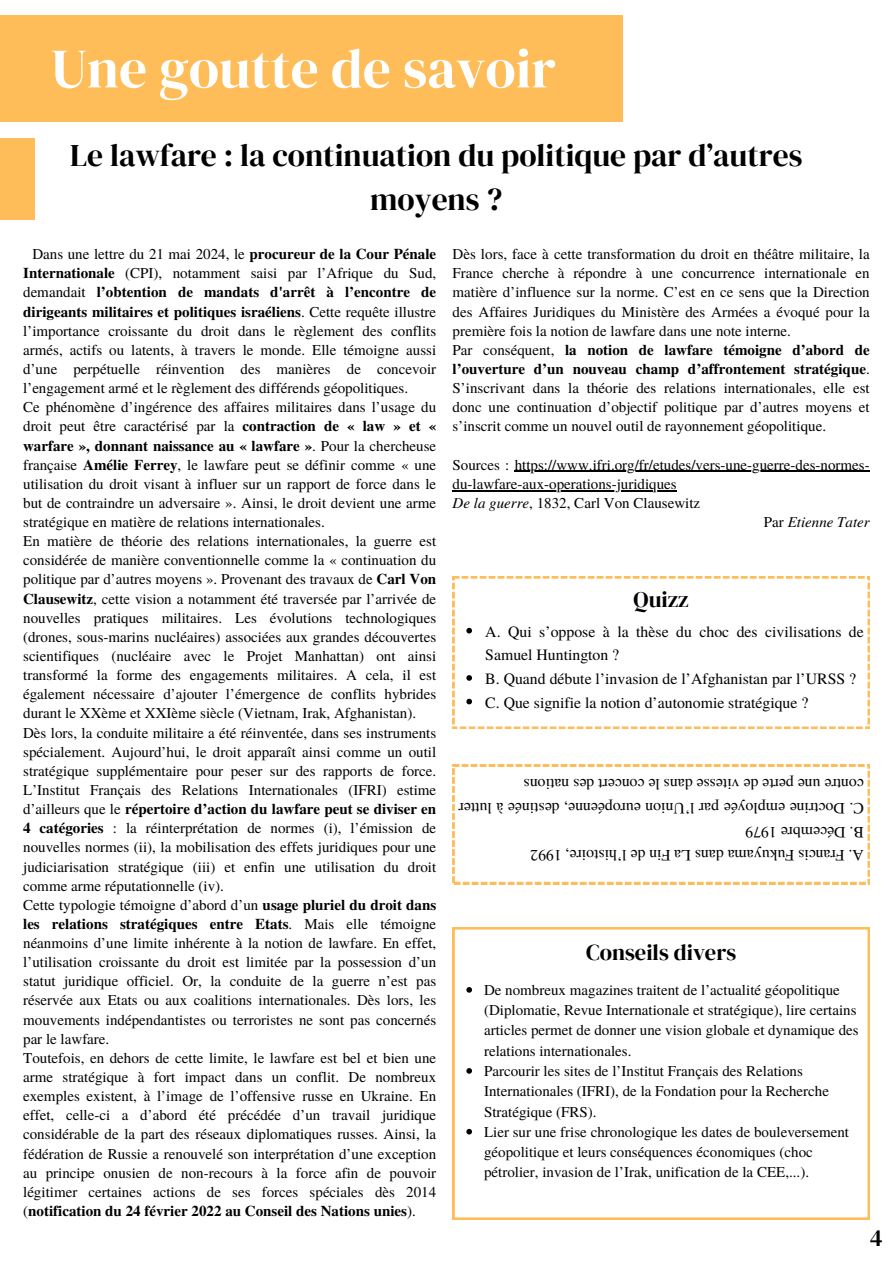
<style>
.page{position:relative;width:894px;height:1264px;background:#fff}
.page>*{position:absolute;margin:0;border:0;box-sizing:border-box;transform-origin:0 0}
.t1{font:55.5px "DM Serif Display";color:#fff}
.t2{font:31.5px/43.8px "DM Serif Display";color:#000;text-align:center}
.t3{font:24px "DM Serif Display";color:#000}
.t4{font:22.5px "DM Serif Display";color:#000}
.t5{font:15.75px/23.7px "Te X Gyre Termes";color:#000}
.t6{font:15px/19.2px "Te X Gyre Termes";color:#000;text-align:justify}
.t7{font:italic 15px "Te X Gyre Termes";color:#000}
.s1{font-weight:700}
.s2{font-style:italic}
.s3{font-style:normal}
</style>
<div class="page">
<div style="left:0;top:15px;width:622px;height:107px;background:#ffbd59"></div>
<div style="left:0;top:138px;width:35px;height:81px;background:#ffbd59"></div>
<hr style="left:514px;top:471px;width:355px;height:1px;background:#000">
<hr style="left:452px;top:490px;width:224px;height:1px;background:#000">
<svg style="left:452px;top:576px;width:417px;height:152px"></svg>
<svg style="left:466px;top:628px;width:6px;height:5px"></svg>
<svg style="left:466px;top:675px;width:6px;height:5px"></svg>
<svg style="left:466px;top:698px;width:6px;height:6px"></svg>
<svg style="left:452px;top:927px;width:417px;height:292px"></svg>
<svg style="left:466px;top:987px;width:6px;height:5px"></svg>
<svg style="left:466px;top:1068px;width:6px;height:5px"></svg>
<svg style="left:466px;top:1128px;width:6px;height:6px"></svg>
<svg style="left:452px;top:764px;width:417px;height:120px"></svg>
<p class="t1" style="left:51px;top:30px;width:506px">Une goutte de savoir</p>
<p class="t2" style="left:70px;top:133px;width:733px">Le lawfare : la continuation du politique par d’autres moyens ?</p>
<p class="t6" style="left:452px;top:244px;width:418px">Dès lors, face à cette transformation du droit en théâtre militaire, la France cherche à répondre à une concurrence internationale en matière d’influence sur la norme. C’est en ce sens que la Direction des Affaires Juridiques du Ministère des Armées a évoqué pour la première fois la notion de lawfare dans une note interne.</p>
<p class="t6" style="left:452px;top:339px;width:418px">Par conséquent, <span class="s1">la notion de lawfare témoigne d’abord de l’ouverture d’un nouveau champ d’affrontement stratégique</span>.<br>S’inscrivant dans la théorie des relations internationales, elle est donc une continuation d’objectif politique par d’autres moyens et s’inscrit comme un nouvel outil de rayonnement géopolitique.</p>
<p class="t6" style="left:452px;top:454px;width:418px">Sources : https://www.ifri.org/fr/etudes/vers-une-guerre-des-normes-</p>
<p class="t6" style="left:452px;top:473px;width:249px">du-lawfare-aux-operations-juridiques<br><span class="s2">De la guerre</span>, 1832, Carl Von Clausewitz</p>
<h3 class="t7" style="left:763px;top:511px;width:107px"><span class="s3">Par</span> Etienne Tater</h3>
<h1 class="t6" style="left:23px;top:244px;width:414px;text-indent:9px">Dans une lettre du 21 mai 2024, le <span class="s1">procureur de la Cour Pénale Internationale</span> (CPI), notamment saisi par l’Afrique du Sud, demandait <span class="s1">l’obtention de mandats d'arrêt à l’encontre de dirigeants militaires et politiques israéliens</span>. Cette requête illustre l’importance croissante du droit dans le règlement des conflits armés, actifs ou latents, à travers le monde. Elle témoigne aussi d’une perpétuelle réinvention des manières de concevoir l’engagement armé et le règlement des différends géopolitiques.</h1>
<h2 class="t6" style="left:23px;top:397px;width:414px">Ce phénomène d’ingérence des affaires militaires dans l’usage du droit peut être caractérisé par la <span class="s1">contraction de « law » et « warfare », donnant naissance au « lawfare »</span>. Pour la chercheuse française <span class="s1">Amélie Ferrey</span>, le lawfare peut se définir comme « une utilisation du droit visant à influer sur un rapport de force dans le but de contraindre un adversaire ». Ainsi, le droit devient une arme stratégique en matière de relations internationales.</h2>
<p class="t6" style="left:23px;top:531px;width:414px">En matière de théorie des relations internationales, la guerre est considérée de manière conventionnelle comme la « continuation du politique par d’autres moyens ». Provenant des travaux de <span class="s1">Carl Von Clausewitz</span>, cette vision a notamment été traversée par l’arrivée de nouvelles pratiques militaires. Les évolutions technologiques (drones, sous-marins nucléaires) associées aux grandes découvertes scientifiques (nucléaire avec le Projet Manhattan) ont ainsi transformé la forme des engagements militaires. A cela, il est également nécessaire d’ajouter l’émergence de conflits hybrides durant le XXème et XXIème siècle (Vietnam, Irak, Afghanistan).</p>
<p class="t6" style="left:23px;top:722px;width:414px">Dès lors, la conduite militaire a été réinventée, dans ses instruments spécialement. Aujourd’hui, le droit apparaît ainsi comme un outil stratégique supplémentaire pour peser sur des rapports de force.<br>L’Institut Français des Relations Internationales (IFRI) estime d’ailleurs que le <span class="s1">répertoire d’action du lawfare peut se diviser en 4 catégories</span> : la réinterprétation de normes (i), l’émission de nouvelles normes (ii), la mobilisation des effets juridiques pour une judiciarisation stratégique (iii) et enfin une utilisation du droit comme arme réputationnelle (iv).</p>
<p class="t6" style="left:23px;top:894px;width:414px">Cette typologie témoigne d’abord d’un <span class="s1">usage pluriel du droit dans les relations stratégiques entre Etats</span>. Mais elle témoigne néanmoins d’une limite inhérente à la notion de lawfare. En effet, l’utilisation croissante du droit est limitée par la possession d’un statut juridique officiel. Or, la conduite de la guerre n’est pas réservée aux Etats ou aux coalitions internationales. Dès lors, les mouvements indépendantistes ou terroristes ne sont pas concernés par le lawfare.</p>
<p class="t6" style="left:23px;top:1047px;width:414px">Toutefois, en dehors de cette limite, le lawfare est bel et bien une arme stratégique à fort impact dans un conflit. De nombreux exemples existent, à l’image de l’offensive russe en Ukraine. En effet, celle-ci a d’abord été précédée d’un travail juridique considérable de la part des réseaux diplomatiques russes. Ainsi, la fédération de Russie a renouvelé son interprétation d’une exception au principe onusien de non-recours à la force afin de pouvoir légitimer certaines actions de ses forces spéciales dès 2014 (<span class="s1">notification du 24 février 2022 au Conseil des Nations unies</span>).</p>
<p class="t4" style="left:633px;top:583px;width:57px">Quizz</p>
<p class="t5" style="left:485px;top:619px;width:380px">A. Qui s’oppose à la thèse du choc des civilisations de<br>Samuel Huntington ?</p>
<p class="t5" style="left:485px;top:666px;width:372px">B. Quand débute l’invasion de l’Afghanistan par l’URSS ?</p>
<p class="t5" style="left:485px;top:689px;width:324px">C. Que signifie la notion d’autonomie stratégique ?</p>
<p class="t5" style="left:863px;top:844px;width:407px;rotate:-180deg">B D. mecé e r b 9791<br>C D. en i r t co me eéyo l p r ap U’ l no i n eén i t sed, enneépor ue à r e t t u l e r t noc enu e t r ep ed es se t i v snad e l sedt r ecnoc sno i t an</p>
<p class="t5" style="left:863px;top:868px;width:335px;rotate:-180deg">A s i cna rF. mayukuF a snad L a n i F ed e r i o t s i h’ l , 1 299</p>
<p class="t4" style="left:586px;top:936px;width:151px">Conseils divers</p>
<p class="t6" style="left:484px;top:979px;width:376px;line-height:20.2px;text-align:left">De nombreux magazines traitent de l’actualité géopolitique (Diplomatie, Revue Internationale et stratégique), lire certains articles permet de donner une vision globale et dynamique des relations internationales.</p>
<h3 class="t6" style="left:484px;top:1060px;width:346px;line-height:20.2px;text-align:left">Parcourir les sites de l’Institut Français des Relations<br>Internationales (IFRI), de la Fondation pour la Recherche<br>Stratégique (FRS).</h3>
<p class="t6" style="left:484px;top:1120px;width:366px;line-height:20.2px;text-align:left">Lier sur une frise chronologique les dates de bouleversement géopolitique et leurs conséquences économiques (choc pétrolier, invasion de l’Irak, unification de la CEE,...).</p>
<p class="t3" style="left:869px;top:1221px;width:14px">4</p>
</div>
